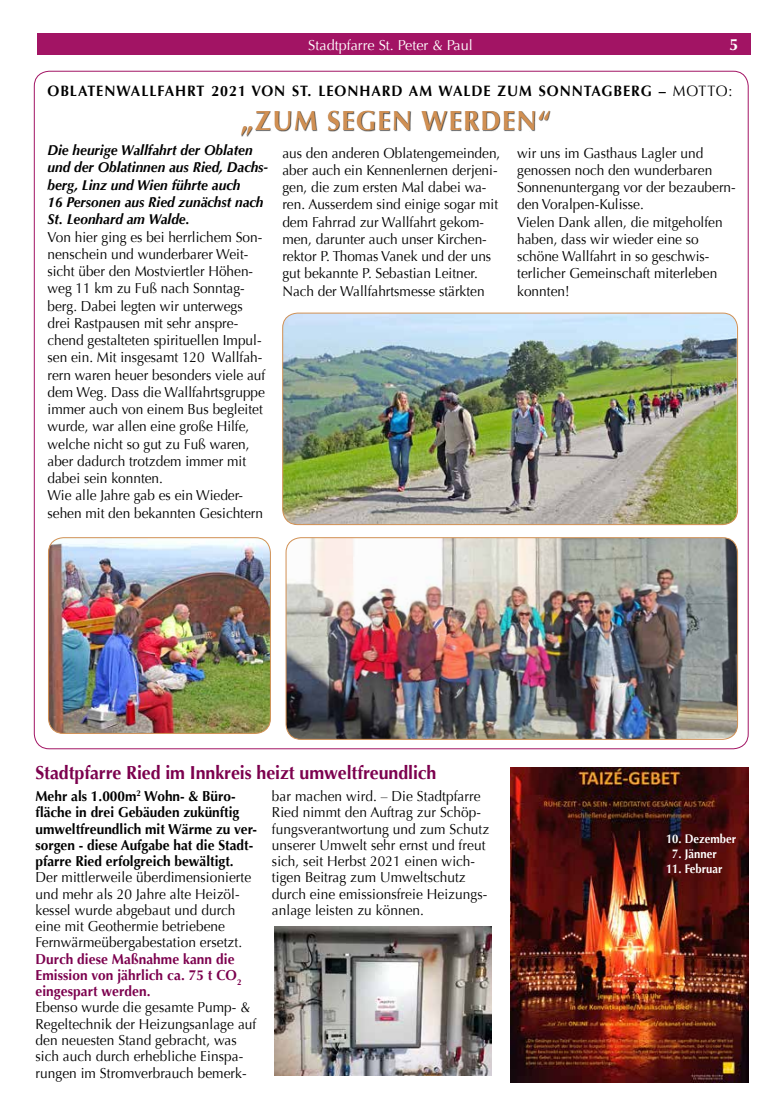
<style>
.page{position:relative;width:784px;height:1117px;background:#fff}
.page>*{position:absolute;margin:0;border:0;box-sizing:border-box;transform-origin:0 0}
.t1{font:700 27.5px "Optima";letter-spacing:.05em;color:#d19053;scale:.95 1}
.t2{font:700 18.75px "Optima";letter-spacing:-.005em;color:#7c014e;scale:.95 1}
.t3{font:700 16.25px "Optima";color:#fff}
.t4{font:700 15px "Optima";letter-spacing:.065em;color:#000;scale:.95 1}
.t5{font:14.38px/17.2px "Optima";color:#000;scale:.95 1}
.t6{font:700 14.38px/16.2px "Optima";color:#000;scale:.95 1}
.t7{font:italic 700 14.38px/17.2px "Optima";color:#000;scale:.95 1}
.t8{font:700 14.38px/16.2px "Optima";letter-spacing:.005em;color:#7c014e;scale:.95 1}
.t9{font:14.38px "Optima";color:#fff}
.t10{font:700 12.5px "Optima";color:#fff;scale:.9 1}
.s1{font-weight:400}
</style>
<div class="page">
<div style="left:37px;top:34px;width:712px;height:21px;background:#a21464"></div>
<img style="left:287px;top:537px;width:450px;height:202px">
<div style="left:285px;top:537px;width:452px;height:202px;border:1px solid #d19053;border-radius:15px"></div>
<img style="left:48px;top:537px;width:222px;height:196px">
<div style="left:48px;top:537px;width:222px;height:196px;border:1px solid #d19053;border-radius:15px"></div>
<img style="left:282px;top:313px;width:454px;height:211px">
<div style="left:282px;top:313px;width:455px;height:212px;border:1px solid #d19053;border-radius:15px"></div>
<div style="left:241px;top:111px;width:309px;height:26px;background:#000;opacity:.75"></div>
<img style="left:274px;top:926px;width:217px;height:148px">
<img style="left:510px;top:767px;width:237px;height:315px">
<p class="t9" style="left:308px;top:37px;width:166px">Stadtpfarre St. Peter &amp; Paul</p>
<p class="t3" style="left:729px;top:35px;width:11px">5</p>
<p class="t4" style="left:47px;top:82px;width:722px">OBLATENWALLFAHRT 2021 VON ST. LEONHARD AM WALDE ZUM SONNTAGBERG – <span class="s1">MOTTO:</span></p>
<h1 class="t1" style="left:240px;top:105px;width:328px">„ZUM SEGEN WERDEN“</h1>
<p class="t7" style="left:47px;top:142px;width:233px">Die heurige Wallfahrt der Oblaten und der Oblatinnen aus Ried, Dachs&shy;berg, Linz und Wien führte auch<br>16 Personen aus Ried zunächst nach<br>St. Leonhard am Walde.</p>
<p class="t5" style="left:47px;top:228px;width:231px">Von hier ging es bei herrlichem Son&shy;nenschein und wunderbarer Weit&shy;sicht über den Mostviertler Höhen&shy;weg 11 km zu Fuß nach Sonntag&shy;berg. Dabei legten wir unterwegs drei Rastpausen mit sehr anspre&shy;chend gestalteten spirituellen Impul&shy;sen ein. Mit insgesamt 120 Wallfah&shy;rern waren heuer besonders viele auf dem Weg. Dass die Wallfahrtsgruppe immer auch von einem Bus begleitet wurde, war allen eine große Hilfe, welche nicht so gut zu Fuß waren, aber dadurch trotzdem immer mit dabei sein konnten.<br>Wie alle Jahre gab es ein Wieder&shy;sehen mit den bekannten Gesichtern</p>
<p class="t5" style="left:282px;top:144px;width:231px">aus den anderen Oblatengemeinden, aber auch ein Kennenlernen derjeni&shy;gen, die zum ersten Mal dabei wa&shy;ren. Ausserdem sind einige sogar mit dem Fahrrad zur Wallfahrt gekom&shy;men, darunter auch unser Kirchen&shy;rektor P. Thomas Vanek und der uns gut bekannte P. Sebastian Leitner.<br>Nach der Wallfahrtsmesse stärkten</p>
<p class="t5" style="left:517px;top:144px;width:231px">wir uns im Gasthaus Lagler und genossen noch den wunderbaren<br>Sonnenuntergang vor der bezaubern&shy;den Voralpen-Kulisse.<br>Vielen Dank allen, die mitgeholfen haben, dass wir wieder eine so schöne Wallfahrt in so geschwis&shy;terlicher Gemeinschaft miterleben konnten!</p>
<h2 class="t2" style="left:35px;top:761px;width:423px">Stadtpfarre Ried im Innkreis heizt umweltfreundlich</h2>
<p class="t6" style="left:35px;top:788px;width:234px">Mehr als 1.000m<sup>2</sup> Wohn- &amp; Büro&shy;fläche in drei Gebäuden zukünftig umweltfreundlich mit Wärme zu ver&shy;sorgen - diese Aufgabe hat die Stadt&shy;pfarre Ried erfolgreich bewältigt.</p>
<p class="t5" style="left:35px;top:869px;width:228px;line-height:16.2px">Der mittlerweile überdimensionierte und mehr als 20 Jahre alte Heizöl&shy;kessel wurde abgebaut und durch eine mit Geothermie betriebene Fernwärmeübergabestation ersetzt.</p>
<p class="t8" style="left:35px;top:950px;width:218px">Durch diese Maßnahme kann die<br>Emission von jährlich ca. 75 t CO<sub>2 </sub>eingespart werden.</p>
<p class="t5" style="left:35px;top:999px;width:234px;line-height:16.2px">Ebenso wurde die gesamte Pump- &amp; Regeltechnik der Heizungsanlage auf den neuesten Stand gebracht, was sich auch durch erhebliche Einspa&shy;rungen im Stromverbrauch bemerk-</p>
<p class="t5" style="left:272px;top:788px;width:230px;line-height:16.2px">bar machen wird. – Die Stadtpfarre Ried nimmt den Auftrag zur Schöp&shy;fungsverantwortung und zum Schutz unserer Umwelt sehr ernst und freut sich, seit Herbst 2021 einen wich&shy;tigen Beitrag zum Umweltschutz durch eine emissionsfreie Heizungs&shy;anlage leisten zu können.</p>
<p class="t10" style="left:665px;top:831px;width:79px">10. Dezember</p>
<p class="t10" style="left:672px;top:846px;width:51px">7. Jänner</p>
<p class="t10" style="left:665px;top:861px;width:64px">11. Februar</p>
</div>
